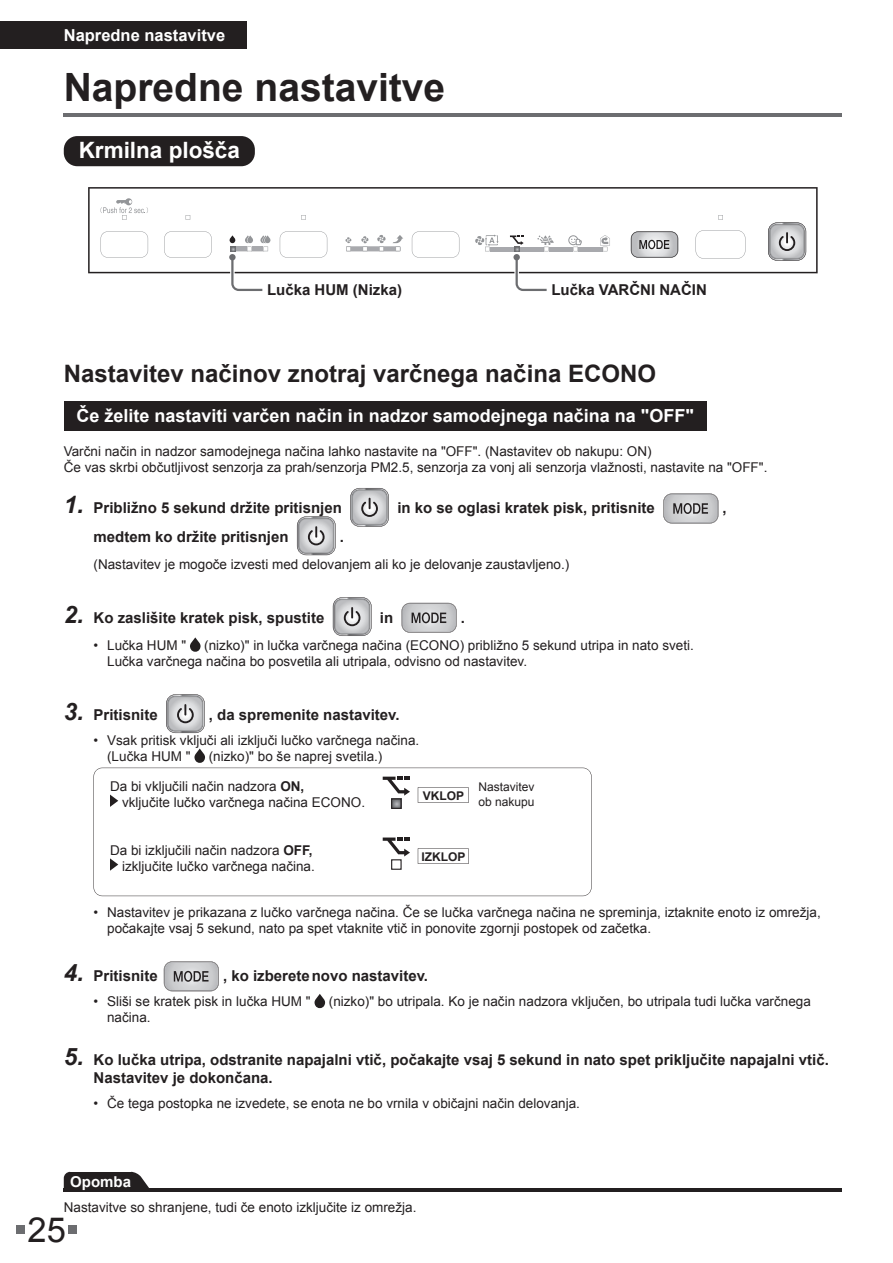
<style>
.page{position:relative;width:893px;height:1263px;background:#fff}
.page>*{position:absolute;margin:0;border:0;box-sizing:border-box;transform-origin:0 0}
.t1{font:700 39px "Arial";color:#231f20}
.t2{font:34.5px "Arial";color:#231f20}
.t3{font:700 24px "Arial";color:#231f20}
.t4{font:700 22.5px "Arial";color:#fff}
.t5{font:700 18px "Arial";color:#fff}
.t6{font:700 16.5px "Arial";color:#fff}
.t7{font:700 15px/18px "Arial";color:#231f20}
.t8{font:700 15px "Arial";color:#fff}
.t9{font:13.5px/16.2px "Arial";color:#231f20}
.t10{font:12px/14.4px "Arial";color:#231f20}
.t11{font:700 12px "Arial";color:#231f20}
.s1{font-style:italic;font-size:24px}
.s2{font-weight:700}
</style>
<div class="page">
<div style="left:16px;top:1225px;width:9px;height:9px;background:#6c6d70"></div>
<div style="left:68px;top:1225px;width:9px;height:9px;background:#6c6d70"></div>
<div style="left:0;top:21px;width:246px;height:28px;background:#231f20"></div>
<hr style="left:64px;top:113px;width:778px;height:3px;background:#6c6d70">
<svg style="left:88px;top:187px;width:730px;height:86px"></svg>
<svg style="left:695px;top:230px;width:50px;height:29px"></svg>
<svg style="left:280px;top:231px;width:47px;height:27px"></svg>
<svg style="left:101px;top:231px;width:47px;height:27px"></svg>
<svg style="left:412px;top:231px;width:47px;height:27px"></svg>
<svg style="left:164px;top:231px;width:48px;height:27px"></svg>
<svg style="left:186px;top:215px;width:4px;height:5px"></svg>
<svg style="left:718px;top:215px;width:5px;height:5px"></svg>
<hr style="left:485px;top:247px;width:122px;height:4px;background:#a8a9ad">
<svg style="left:301px;top:215px;width:5px;height:5px"></svg>
<svg style="left:768px;top:222px;width:38px;height:39px"></svg>
<svg style="left:475px;top:235px;width:24px;height:16px"></svg>
<svg style="left:568px;top:235px;width:14px;height:16px"></svg>
<svg style="left:600px;top:235px;width:10px;height:16px"></svg>
<svg style="left:100px;top:198px;width:48px;height:22px"></svg>
<hr style="left:346px;top:247px;width:54px;height:4px;background:#a8a9ad">
<svg style="left:345px;top:237px;width:6px;height:14px"></svg>
<svg style="left:361px;top:236px;width:7px;height:15px"></svg>
<svg style="left:377px;top:235px;width:9px;height:16px"></svg>
<svg style="left:392px;top:235px;width:11px;height:16px"></svg>
<svg style="left:631px;top:231px;width:47px;height:27px"></svg>
<svg style="left:510px;top:235px;width:44px;height:56px"></svg>
<div style="left:513px;top:254px;width:7px;height:6px;background:#6c6d70;border-radius:50%"></div>
<svg style="left:228px;top:235px;width:42px;height:56px"></svg>
<div style="left:229px;top:254px;width:7px;height:6px;background:#6c6d70;border-radius:50%"></div>
<hr style="left:64px;top:1189px;width:778px;height:3px;background:#231f20">
<div style="left:70px;top:1172px;width:61px;height:19px;background:#231f20"></div>
<svg style="left:64px;top:1172px;width:6px;height:17px"></svg>
<svg style="left:131px;top:1172px;width:21px;height:17px"></svg>
<div style="left:64px;top:401px;width:643px;height:30px;background:#231f20"></div>
<svg style="left:350px;top:488px;width:39px;height:39px;background:#b9b9bb"></svg>
<svg style="left:663px;top:493px;width:55px;height:30px;background:#b8b8ba"></svg>
<svg style="left:297px;top:516px;width:39px;height:39px;background:#b9b9bb"></svg>
<svg style="left:333px;top:597px;width:39px;height:39px;background:#b9b9bb"></svg>
<svg style="left:402px;top:603px;width:55px;height:30px;background:#b7b7b9"></svg>
<svg style="left:190px;top:637px;width:11px;height:15px"></svg>
<svg style="left:166px;top:694px;width:39px;height:39px;background:#b9b9bb"></svg>
<svg style="left:194px;top:748px;width:11px;height:15px"></svg>
<svg style="left:94px;top:768px;width:497px;height:128px"></svg>
<svg style="left:164px;top:961px;width:55px;height:30px;background:#b7b7b9"></svg>
<svg style="left:314px;top:994px;width:11px;height:14px"></svg>
<div style="left:64px;top:136px;width:191px;height:30px;background:#231f20;border-radius:13px"></div>
<p class="t6" style="left:64px;top:24px;width:163px">Napredne nastavitve</p>
<h1 class="t1" style="left:64px;top:61px;width:383px">Napredne nastavitve</h1>
<h3 class="t4" style="left:79px;top:135px;width:163px">Krmilna plošča</h3>
<p class="t7" style="left:267px;top:281px;width:137px">Lučka HUM (Nizka)</p>
<p class="t7" style="left:551px;top:281px;width:157px">Lučka VARČNI NAČIN</p>
<h3 class="t3" style="left:64px;top:358px;width:594px">Nastavitev načinov znotraj varčnega načina ECONO</h3>
<h3 class="t5" style="left:77px;top:404px;width:619px">Če želite nastaviti varčen način in nadzor samodejnega načina na "OFF"</h3>
<p class="t9" style="left:64px;top:443px;width:705px">Varčni način in nadzor samodejnega načina lahko nastavite na "OFF". (Nastavitev ob nakupu: ON)<br>Če vas skrbi občutljivost senzorja za prah/senzorja PM2.5, senzorja za vonj ali senzorja vlažnosti, nastavite na "OFF".</p>
<p class="t7" style="left:64px;top:500px;width:280px"><span class="s1">1.</span> Približno 5 sekund držite pritisnjen</p>
<p class="t7" style="left:397px;top:500px;width:259px">in ko se oglasi kratek pisk, pritisnite</p>
<p class="t7" style="left:723px;top:500px;width:6px">,</p>
<p class="t7" style="left:94px;top:528px;width:197px">medtem ko držite pritisnjen</p>
<p class="t7" style="left:340px;top:528px;width:6px">.</p>
<p class="t9" style="left:94px;top:556px;width:477px">(Nastavitev je mogoče izvesti med delovanjem ali ko je delovanje zaustavljeno.)</p>
<p class="t7" style="left:64px;top:609px;width:262px"><span class="s1">2.</span> Ko zaslišite kratek pisk, spustite</p>
<p class="t7" style="left:380px;top:609px;width:15px">in</p>
<p class="t7" style="left:461px;top:609px;width:6px">.</p>
<p class="t9" style="left:94px;top:637px;width:94px">• Lučka HUM "</p>
<p class="t9" style="left:107px;top:637px;width:588px;text-indent:97px">(nizko)" in lučka varčnega načina (ECONO) približno 5 sekund utripa in nato sveti.<br>Lučka varčnega načina bo posvetila ali utripala, odvisno od nastavitev.</p>
<p class="t7" style="left:64px;top:706px;width:95px"><span class="s1">3.</span> Pritisnite</p>
<p class="t7" style="left:209px;top:706px;width:192px">, da spremenite nastavitev.</p>
<p class="t9" style="left:107px;top:732px;width:314px;text-indent:-14px">• Vsak pritisk vključi ali izključi lučko varčnega načina. (Lučka HUM "</p>
<p class="t9" style="left:209px;top:748px;width:175px">(nizko)" bo še naprej svetila.)</p>
<p class="t9" style="left:122px;top:778px;width:245px;text-indent:-12px">Da bi vključili način nadzora <span class="s2">ON,<br></span>vključite lučko varčnega načina ECONO.</p>
<p class="t10" style="left:478px;top:780px;width:58px">Nastavitev ob nakupu</p>
<p class="t11" style="left:423px;top:787px;width:43px">VKLOP</p>
<p class="t9" style="left:110px;top:842px;width:206px;text-align:right">Da bi izključili način nadzora <span class="s2">OFF, </span>izključite lučko varčnega načina.</p>
<p class="t9" style="left:107px;top:904px;width:715px;text-indent:-14px">• Nastavitev je prikazana z lučko varčnega načina. Če se lučka varčnega načina ne spreminja, iztaknite enoto iz omrežja, počakajte vsaj 5 sekund, nato pa spet vtaknite vtič in ponovite zgornji postopek od začetka.</p>
<p class="t7" style="left:64px;top:967px;width:95px"><span class="s1">4.</span> Pritisnite</p>
<p class="t7" style="left:223px;top:967px;width:206px">, ko izberete novo nastavitev.</p>
<p class="t9" style="left:94px;top:993px;width:219px">• Sliši se kratek pisk in lučka HUM "</p>
<p class="t9" style="left:329px;top:993px;width:484px">(nizko)" bo utripala. Ko je način nadzora vključen, bo utripala tudi lučka varčnega</p>
<p class="t9" style="left:107px;top:1009px;width:45px">načina.</p>
<p class="t7" style="left:94px;top:1051px;width:737px;text-indent:-30px"><span class="s1">5.</span> Ko lučka utripa, odstranite napajalni vtič, počakajte vsaj 5 sekund in nato spet priključite napajalni vtič.<br>Nastavitev je dokončana.</p>
<p class="t9" style="left:94px;top:1095px;width:488px">• Če tega postopka ne izvedete, se enota ne bo vrnila v običajni način delovanja.</p>
<p class="t11" style="left:421px;top:848px;width:46px">IZKLOP</p>
<p class="t8" style="left:70px;top:1172px;width:62px">Opomba</p>
<p class="t9" style="left:64px;top:1199px;width:354px">Nastavitve so shranjene, tudi če enoto izključite iz omrežja.</p>
<h2 class="t2" style="left:28px;top:1207px;width:40px">25</h2>
</div>
